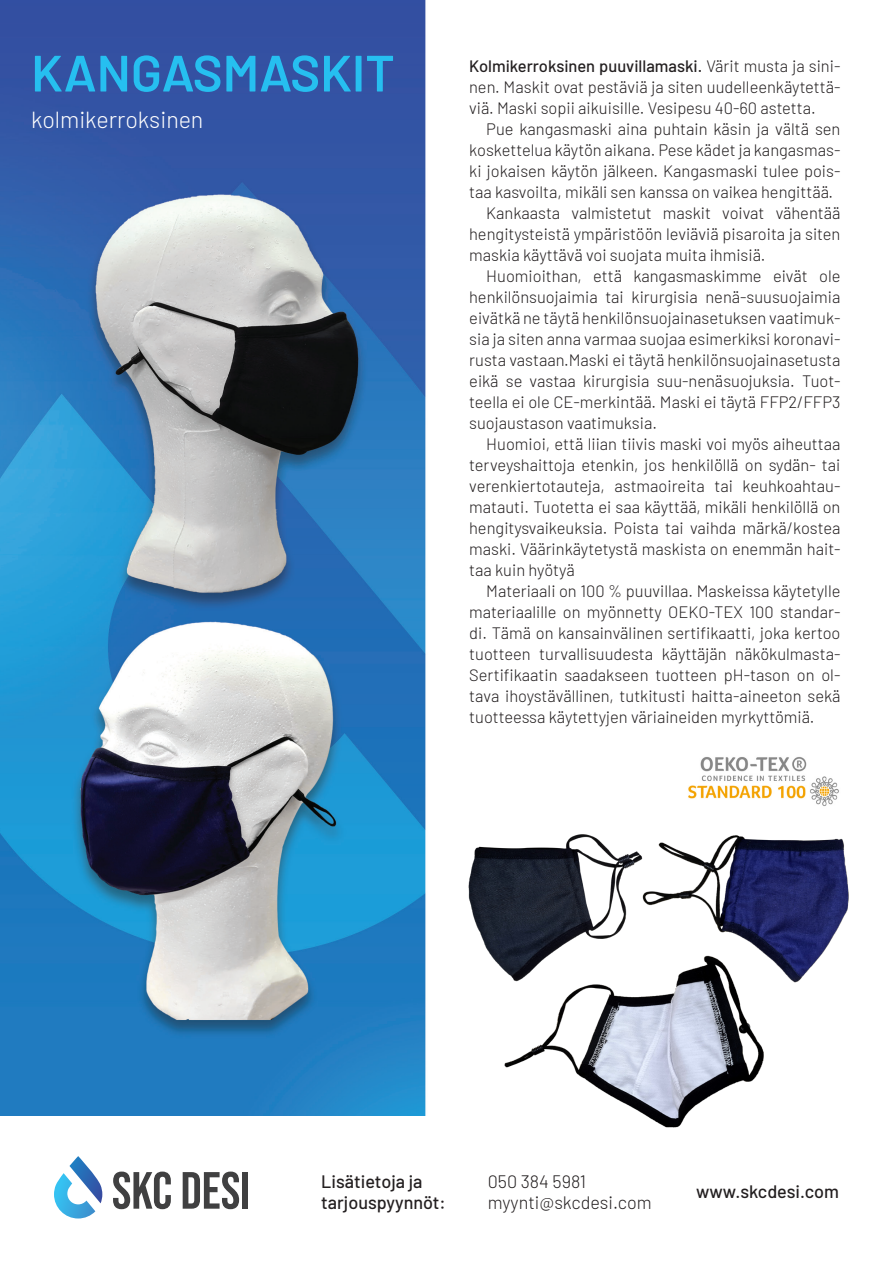
<style>
.page{position:relative;width:893px;height:1263px;background:#fff}
.page>*{position:absolute;margin:0;border:0;box-sizing:border-box;transform-origin:0 0}
.t1{font:600 51px "Barlow";color:#26bff0}
.t2{font:300 23.25px "Barlow";color:#fff}
.t3{font:500 18px "Barlow";color:#231f20}
.t4{font:300 18px "Barlow";color:#231f20}
.t5{font:300 16.5px/21px "Barlow";color:#231f20;text-align:justify}
.s1{font-weight:500}
</style>
<div class="page">
<img style="left:0;top:0;width:426px;height:1116px">
<svg style="left:54px;top:1156px;width:48px;height:62px"></svg>
<svg style="left:113px;top:1171px;width:58px;height:38px"></svg>
<svg style="left:183px;top:1171px;width:56px;height:38px"></svg>
<div style="left:242px;top:1172px;width:6px;height:37px;background:#404041"></div>
<img style="left:468px;top:834px;width:168px;height:132px">
<img style="left:500px;top:951px;width:264px;height:177px">
<img style="left:636px;top:835px;width:213px;height:155px">
<img style="left:688px;top:757px;width:151px;height:49px">
<p class="t1" style="left:31px;top:36px;width:365px">KANGASMASKIT</p>
<p class="t2" style="left:31px;top:102px;width:174px">kolmikerroksinen</p>
<p class="t5" style="left:469px;top:54px;width:373px"><span class="s1">Kolmikerroksinen puuvillamaski.</span> Värit musta ja sini&shy;nen. Maskit ovat pestäviä ja siten uudelleenkäytettä&shy;viä. Maski sopii aikuisille. Vesipesu 40-60 astetta.</p>
<p class="t5" style="left:469px;top:117px;width:373px;text-indent:17px">Pue kangasmaski aina puhtain käsin ja vältä sen koskettelua käytön aikana. Pese kädet ja kangasmas&shy;ki jokaisen käytön jälkeen. Kangasmaski tulee pois&shy;taa kasvoilta, mikäli sen kanssa on vaikea hengittää.</p>
<p class="t5" style="left:469px;top:201px;width:373px;text-indent:17px">Kankaasta valmistetut maskit voivat vähentää hengitysteistä ympäristöön leviäviä pisaroita ja siten maskia käyttävä voi suojata muita ihmisiä.</p>
<p class="t5" style="left:469px;top:264px;width:373px;text-indent:17px">Huomioithan, että kangasmaskimme eivät ole henkilönsuojaimia tai kirurgisia nenä-suusuojaimia eivätkä ne täytä henkilönsuojainasetuksen vaatimuk&shy;sia ja siten anna varmaa suojaa esimerkiksi koronavi&shy;rusta vastaan.Maski ei täytä henkilönsuojainasetusta eikä se vastaa kirurgisia suu-nenäsuojuksia. Tuot&shy;teella ei ole CE-merkintää. Maski ei täytä FFP2/FFP3 suojaustason vaatimuksia.</p>
<p class="t5" style="left:469px;top:432px;width:373px;text-indent:17px">Huomioi, että liian tiivis maski voi myös aiheuttaa terveyshaittoja etenkin, jos henkilöllä on sydän- tai verenkiertotauteja, astmaoireita tai keuhkoahtau&shy;matauti. Tuotetta ei saa käyttää, mikäli henkilöllä on hengitysvaikeuksia. Poista tai vaihda märkä/kostea maski. Väärinkäytetystä maskista on enemmän hait&shy;taa kuin hyötyä</p>
<p class="t5" style="left:469px;top:579px;width:373px;text-indent:17px">Materiaali on 100 % puuvillaa. Maskeissa käytetylle materiaalille on myönnetty OEKO-TEX 100 standar&shy;di. Tämä on kansainvälinen sertifikaatti, joka kertoo tuotteen turvallisuudesta käyttäjän näkökulmasta-Sertifikaatin saadakseen tuotteen pH-tason on ol&shy;tava ihoystävällinen, tutkitusti haitta-aineeton sekä tuotteessa käytettyjen väriaineiden myrkyttömiä.</p>
<p class="t3" style="left:321px;top:1168px;width:103px">Lisätietoja ja</p>
<p class="t3" style="left:321px;top:1189px;width:126px">tarjouspyynnöt:</p>
<p class="t4" style="left:488px;top:1168px;width:100px">050 384 5981</p>
<p class="t4" style="left:488px;top:1189px;width:165px">myynti@skcdesi.com</p>
<p class="t3" style="left:696px;top:1178px;width:144px">www.skcdesi.com</p>
</div>
